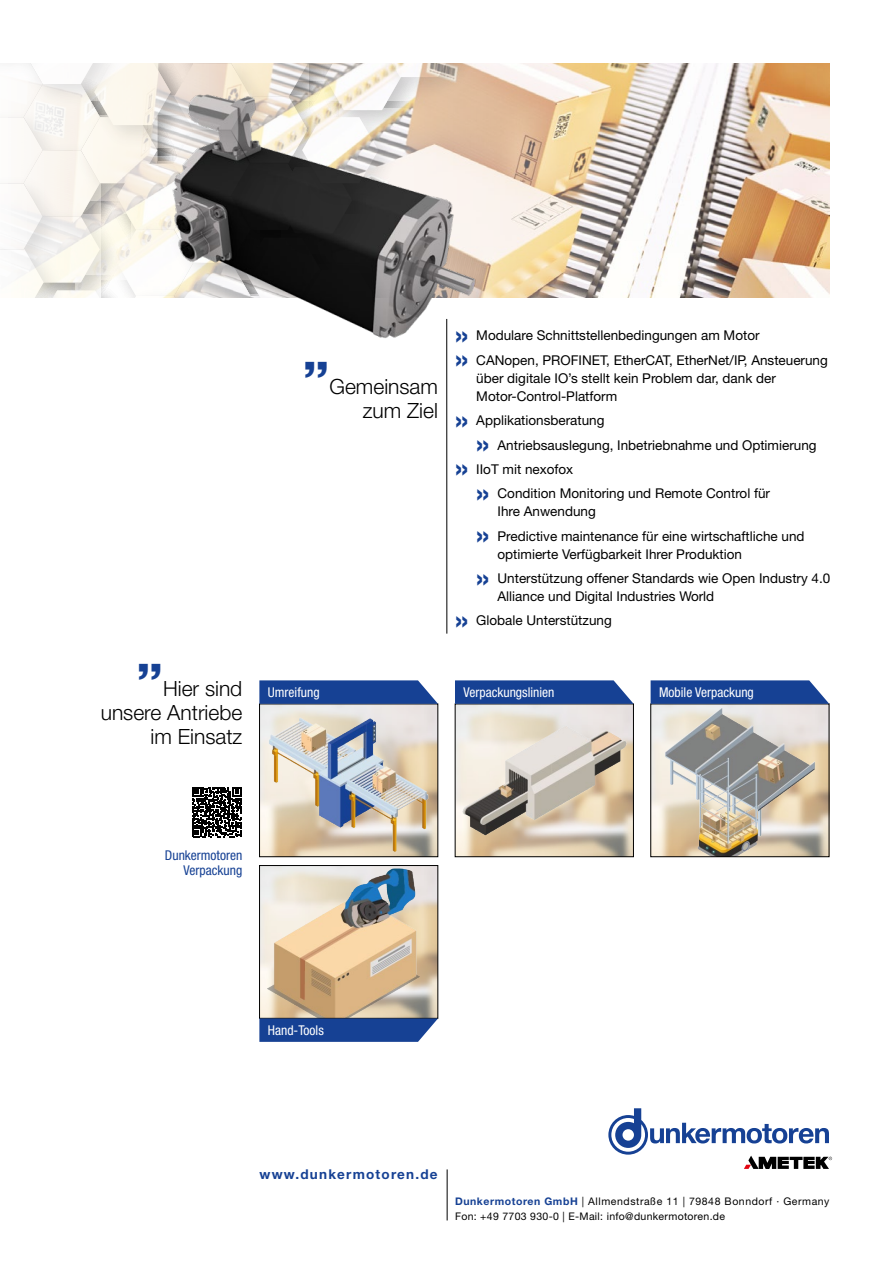
<style>
.page{position:relative;width:893px;height:1263px;background:#fff}
.page>*{position:absolute;margin:0;border:0;box-sizing:border-box;transform-origin:0 0}
.t1{font:700 30px "Helvetica Neue LT Std";color:#164194}
.t2{font:300 21px/24px "Helvetica Neue LT Std";color:#000;text-align:right}
.t3{font:13.5px/18px "Helvetica Neue LT Std";color:#000}
.t4{font:condensed 13.5px "Helvetica Neue LT Std";color:#fff}
.t5{font:condensed 13.5px/15px "Helvetica Neue LT Std";color:#164194;text-align:right}
.t6{font:700 13.5px "Helvetica Neue LT Std";letter-spacing:.09em;color:#164194}
.t7{font:10.5px/15px "Helvetica Neue LT Std";letter-spacing:.055em;color:#000}
.s1{font-weight:700;font-stretch:expanded;font-size:45px;color:#164194}
.s2{font-weight:700;color:#164194}
</style>
<div class="page">
<img style="left:425px;top:867px;width:11px;height:149px">
<img style="left:261px;top:706px;width:175px;height:149px">
<img style="left:653px;top:706px;width:174px;height:149px">
<hr style="left:446px;top:319px;width:1px;height:315px;background:#000">
<svg style="left:608px;top:1108px;width:224px;height:61px"></svg>
<hr style="left:447px;top:1169px;width:1px;height:51px;background:#000">
<img style="left:574px;top:64px;width:255px;height:234px">
<img style="left:92px;top:63px;width:482px;height:294px">
<img style="left:453px;top:64px;width:23px;height:44px">
<svg style="left:0;top:64px;width:453px;height:234px"></svg>
<img style="left:0;top:64px;width:73px;height:17px">
<img style="left:268px;top:706px;width:162px;height:149px">
<div style="left:259px;top:704px;width:179px;height:153px;border:1px solid #000"></div>
<img style="left:461px;top:706px;width:167px;height:149px">
<div style="left:455px;top:704px;width:179px;height:153px;border:1px solid #000"></div>
<img style="left:661px;top:707px;width:158px;height:148px">
<img style="left:261px;top:867px;width:164px;height:149px">
<div style="left:259px;top:865px;width:179px;height:153px;border:1px solid #000"></div>
<svg style="left:259px;top:680px;width:179px;height:24px;background:#274f9b"></svg>
<svg style="left:455px;top:680px;width:179px;height:24px;background:#274f9b"></svg>
<svg style="left:651px;top:680px;width:178px;height:24px;background:#274e9b"></svg>
<svg style="left:259px;top:1018px;width:179px;height:24px;background:#244c98"></svg>
<svg style="left:192px;top:787px;width:50px;height:50px"></svg>
<h2 class="t2" style="left:101px;top:676px;width:143px"><span class="s1">”</span>Hier sind unsere Antriebe im Einsatz</h2>
<h2 class="t2" style="left:303px;top:374px;width:137px"><span class="s1">”</span>Gemeinsam zum Ziel</h2>
<h1 class="t1" style="left:455px;top:316px;width:15px">»</h1>
<p class="t3" style="left:476px;top:326px;width:285px">Modulare Schnittstellenbedingungen am Motor</p>
<h1 class="t1" style="left:455px;top:340px;width:15px">»</h1>
<p class="t3" style="left:476px;top:351px;width:353px">CANopen, PROFINET, EtherCAT, EtherNet/IP, Ansteuerung über digitale IO’s stellt kein Problem dar, dank der<br>Motor-Control-Platform</p>
<h1 class="t1" style="left:455px;top:400px;width:15px">»</h1>
<p class="t3" style="left:476px;top:411px;width:130px">Applikationsberatung</p>
<h1 class="t1" style="left:476px;top:425px;width:15px">»</h1>
<p class="t3" style="left:497px;top:435px;width:321px">Antriebsauslegung, Inbetriebnahme und Optimierung</p>
<h1 class="t1" style="left:455px;top:449px;width:15px">»</h1>
<p class="t3" style="left:476px;top:460px;width:98px">IIoT mit nexofox</p>
<h1 class="t1" style="left:476px;top:473px;width:15px">»</h1>
<p class="t3" style="left:497px;top:484px;width:274px">Condition Monitoring und Remote Control für<br>Ihre Anwendung</p>
<h1 class="t1" style="left:476px;top:516px;width:15px">»</h1>
<p class="t3" style="left:497px;top:527px;width:309px">Predictive maintenance für eine wirtschaftliche und optimierte Verfügbarkeit Ihrer Produktion</p>
<h1 class="t1" style="left:476px;top:558px;width:15px">»</h1>
<p class="t3" style="left:497px;top:569px;width:334px">Unterstützung offener Standards wie Open Industry 4.0<br>Alliance und Digital Industries World</p>
<h1 class="t1" style="left:455px;top:601px;width:15px">»</h1>
<p class="t3" style="left:476px;top:611px;width:137px">Globale Unterstützung</p>
<p class="t4" style="left:268px;top:684px;width:53px">Umreifung</p>
<p class="t4" style="left:463px;top:684px;width:92px">Verpackungslinien</p>
<p class="t4" style="left:659px;top:684px;width:96px">Mobile Verpackung</p>
<p class="t5" style="left:165px;top:848px;width:79px">Dunkermotoren<br>Verpackung</p>
<p class="t4" style="left:268px;top:1022px;width:57px">Hand-Tools</p>
<p class="t6" style="left:260px;top:1166px;width:180px">www.dunkermotoren.de</p>
<p class="t7" style="left:455px;top:1193px;width:376px"><span class="s2">Dunkermotoren GmbH</span> | Allmendstraße 11 | 79848 Bonndorf · Germany<br>Fon: +49 7703 930-0 | E-Mail: info@dunkermotoren.de</p>
</div>
